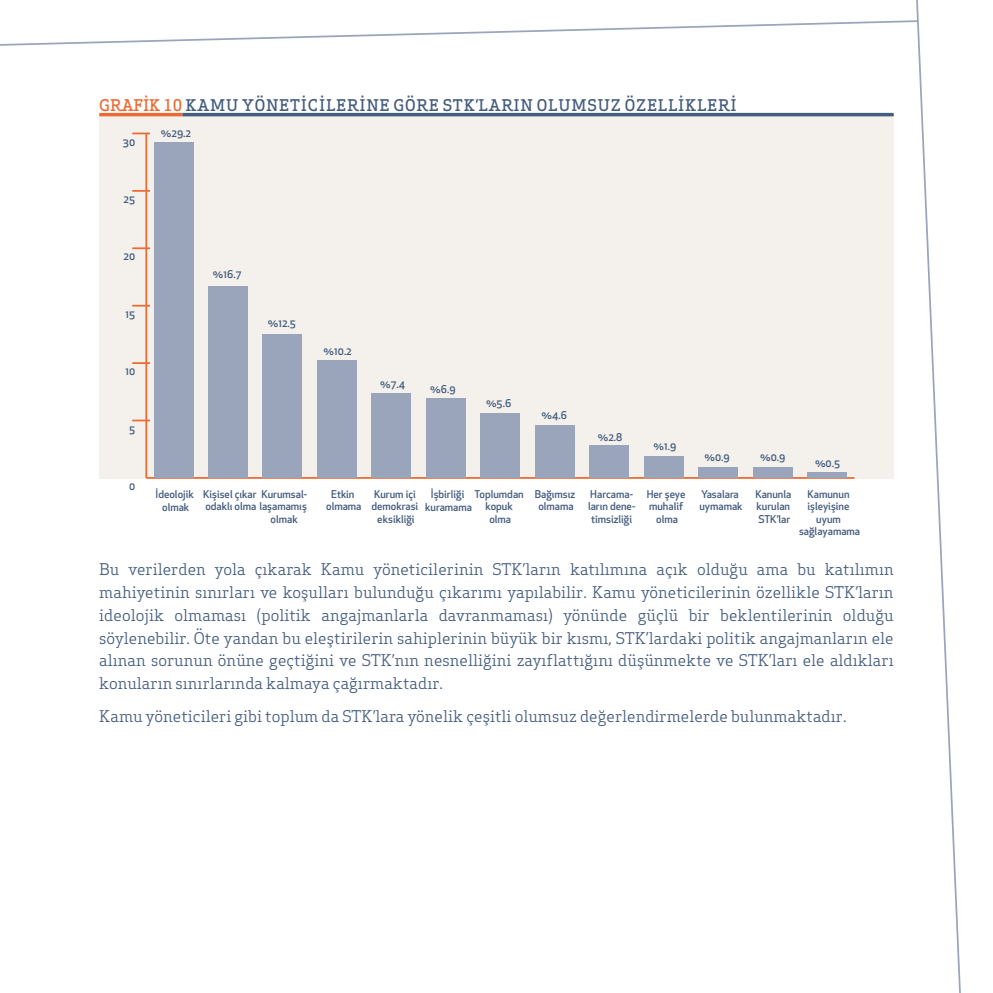
<style>
.page{position:relative;width:993px;height:993px;background:#fff}
.page>*{position:absolute;margin:0;border:0;box-sizing:border-box;transform-origin:0 0}
.t1{font:15.75px/22.8px "Apex Serif";color:#445c7e;text-align:justify}
.t2{font:500 15.75px "Apex Serif";letter-spacing:.05em;color:#445c7e}
.t3{font:500 10.5px/12.6px "Apex New";color:#445c7e;text-align:center}
.s1{color:#eb6a31}
</style>
<div class="page">
<svg style="left:916px;top:0;width:45px;height:992px"></svg>
<svg style="left:0;top:19px;width:919px;height:56px"></svg>
<div style="left:99px;top:114px;width:794px;height:365px;background:#f4f1ec"></div>
<hr style="left:99px;top:113px;width:83px;height:3px;background:#eb6a31">
<hr style="left:182px;top:113px;width:711px;height:3px;background:#445c7e">
<hr style="left:146px;top:477px;width:708px;height:1px;background:#eb6a31">
<hr style="left:145px;top:133px;width:2px;height:345px;background:#eb6a31">
<svg style="left:132px;top:419px;width:18px;height:2px"></svg>
<svg style="left:132px;top:362px;width:18px;height:2px"></svg>
<svg style="left:132px;top:305px;width:18px;height:1px"></svg>
<svg style="left:132px;top:247px;width:18px;height:2px"></svg>
<svg style="left:132px;top:190px;width:18px;height:2px"></svg>
<svg style="left:132px;top:132px;width:18px;height:2px"></svg>
<div style="left:154px;top:143px;width:39px;height:335px;background:#9aa5bc"></div>
<div style="left:208px;top:286px;width:39px;height:192px;background:#9aa5bc"></div>
<div style="left:263px;top:334px;width:39px;height:144px;background:#9aa5bc"></div>
<div style="left:317px;top:360px;width:39px;height:118px;background:#9aa5bc"></div>
<div style="left:372px;top:393px;width:39px;height:85px;background:#9aa5bc"></div>
<div style="left:426px;top:398px;width:39px;height:80px;background:#9aa5bc"></div>
<div style="left:480px;top:413px;width:40px;height:65px;background:#9aa5bc"></div>
<div style="left:535px;top:425px;width:39px;height:53px;background:#9aa5bc"></div>
<div style="left:589px;top:445px;width:39px;height:33px;background:#9aa5bc"></div>
<div style="left:644px;top:456px;width:39px;height:22px;background:#9aa5bc"></div>
<div style="left:698px;top:467px;width:39px;height:11px;background:#9aa5bc"></div>
<div style="left:753px;top:467px;width:39px;height:11px;background:#9aa5bc"></div>
<div style="left:807px;top:472px;width:39px;height:6px;background:#9aa5bc"></div>
<p class="t2" style="left:99px;top:95px;width:637px"><span class="s1">GRAFİK 10</span> KAMU YÖNETICILERINE GÖRE STK’LARIN OLUMSUZ ÖZELLIKLERI</p>
<p class="t3" style="left:123px;top:135px;width:14px">30</p>
<p class="t3" style="left:124px;top:192px;width:13px">25</p>
<p class="t3" style="left:123px;top:250px;width:13px">20</p>
<p class="t3" style="left:125px;top:307px;width:11px">15</p>
<p class="t3" style="left:125px;top:365px;width:11px">10</p>
<p class="t3" style="left:129px;top:422px;width:8px">5</p>
<p class="t3" style="left:129px;top:479px;width:8px">0</p>
<p class="t3" style="left:161px;top:127px;width:32px">%29.2</p>
<p class="t3" style="left:213px;top:268px;width:30px">%16.7</p>
<p class="t3" style="left:268px;top:317px;width:30px">%12.5</p>
<p class="t3" style="left:155px;top:487px;width:40px">İdeolojik olmak</p>
<p class="t3" style="left:203px;top:487px;width:55px">Kişisel çıkar</p>
<p class="t3" style="left:261px;top:487px;width:47px">Kurumsal-</p>
<p class="t3" style="left:205px;top:499px;width:103px">odaklı olma laşamamış</p>
<p class="t3" style="left:270px;top:512px;width:29px">olmak</p>
<p class="t3" style="left:323px;top:345px;width:30px">%10.2</p>
<p class="t3" style="left:380px;top:377px;width:26px">%7.4</p>
<p class="t3" style="left:430px;top:382px;width:27px">%6.9</p>
<p class="t3" style="left:486px;top:396px;width:27px">%5.6</p>
<p class="t3" style="left:541px;top:409px;width:27px">%4.6</p>
<p class="t3" style="left:597px;top:430px;width:26px">%2.8</p>
<p class="t3" style="left:653px;top:439px;width:24px">%1.9</p>
<p class="t3" style="left:326px;top:487px;width:37px">Etkin olmama</p>
<p class="t3" style="left:425px;top:487px;width:48px">İşbirliği kuramama</p>
<p class="t3" style="left:371px;top:487px;width:48px">Kurum içi demokrasi eksikliği</p>
<p class="t3" style="left:474px;top:487px;width:51px">Toplumdan kopuk olma</p>
<p class="t3" style="left:534px;top:487px;width:42px">Bağımsız olmama</p>
<p class="t3" style="left:587px;top:487px;width:49px">Harcama&shy;ların dene&shy;timsizliği</p>
<p class="t3" style="left:646px;top:487px;width:40px">Her şeye muhalif olma</p>
<p class="t3" style="left:704px;top:451px;width:27px">%0.9</p>
<p class="t3" style="left:759px;top:451px;width:27px">%0.9</p>
<p class="t3" style="left:814px;top:456px;width:27px">%0.5</p>
<p class="t3" style="left:699px;top:487px;width:45px;text-align:left">Yasalara uymamak</p>
<p class="t3" style="left:755px;top:487px;width:37px;text-align:justify">Kanunla kurulan STK’lar</p>
<p class="t3" style="left:798px;top:487px;width:63px">Kamunun işleyişine uyum sağlayamama</p>
<p class="t1" style="left:99px;top:558px;width:795px">Bu verilerden yola çıkarak Kamu yöneticilerinin STK’ların katılımına açık olduğu ama bu katılımın mahiyetinin sınırları ve koşulları bulunduğu çıkarımı yapılabilir. Kamu yöneticilerinin özellikle STK’ların ideolojik olmaması (politik angajmanlarla davranmaması) yönünde güçlü bir beklentilerinin olduğu söylenebilir. Öte yandan bu eleştirilerin sahiplerinin büyük bir kısmı, STK’lardaki politik angajmanların ele alınan sorunun önüne geçtiğini ve STK’nın nesnelliğini zayıflattığını düşünmekte ve STK’ları ele aldıkları konuların sınırlarında kalmaya çağırmaktadır.</p>
<p class="t1" style="left:99px;top:704px;width:748px">Kamu yöneticileri gibi toplum da STK’lara yönelik çeşitli olumsuz değerlendirmelerde bulunmaktadır.</p>
</div>
